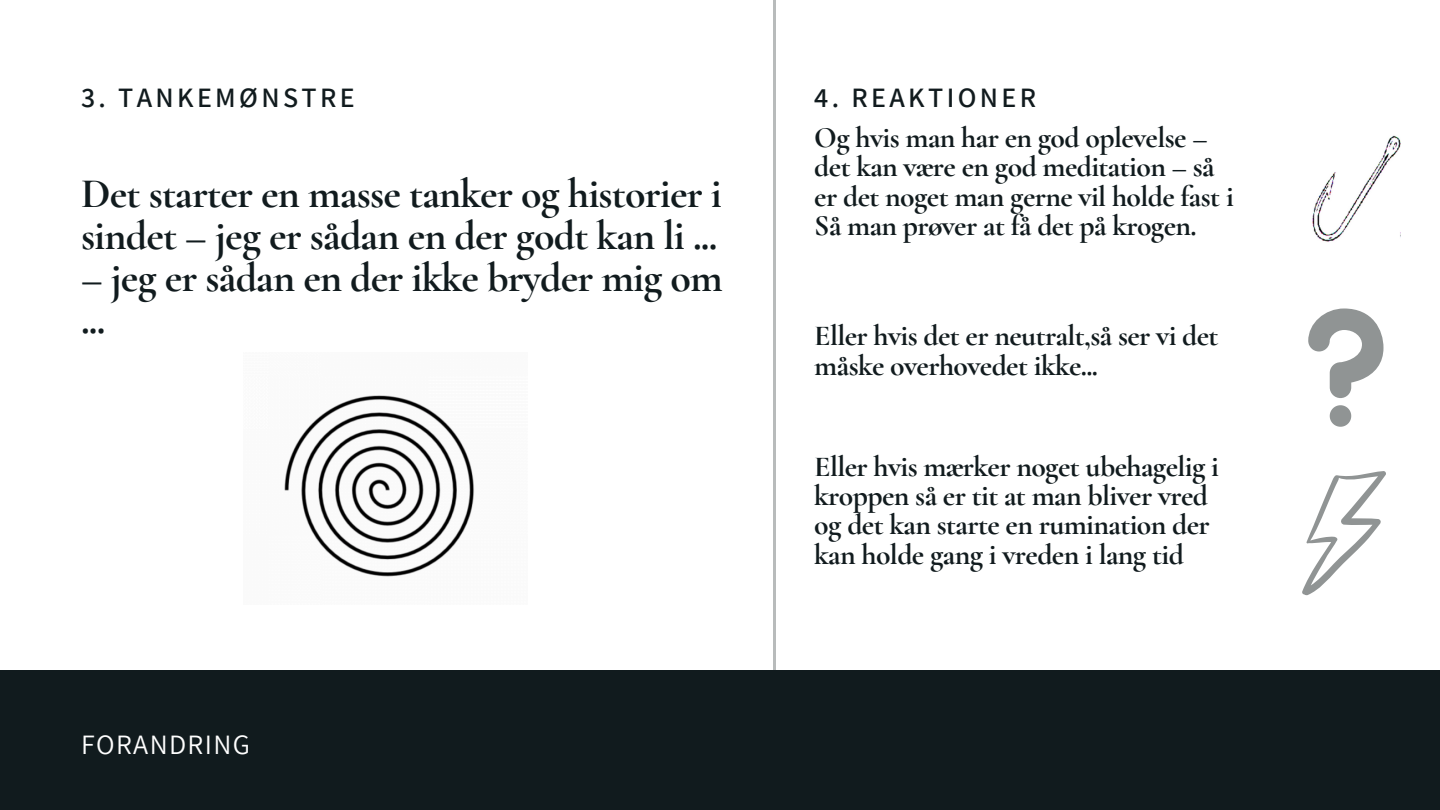
<style>
.page{position:relative;width:1440px;height:810px;background:#fff}
.page>*{position:absolute;margin:0;border:0;box-sizing:border-box;transform-origin:0 0}
.t1{font:700 42px/41.9px "Cormorant Garamond";letter-spacing:-.02em;color:#111b1e}
.t2{font:700 29.7px/29.2px "Cormorant Garamond";letter-spacing:-.02em;color:#111b1e}
.t3{font:600 28px "Assistant";letter-spacing:.12em;color:#111b1e}
.t4{font:28px "Assistant";letter-spacing:.05em;color:#fff}
</style>
<div class="page">
<div style="left:0;top:671px;width:1440px;height:139px;background:#111b1e"></div>
<hr style="left:774px;top:0;width:2px;height:810px;background:#111b1e">
<img style="left:1312px;top:135px;width:88px;height:107px">
<svg style="left:1308px;top:308px;width:75px;height:90px"></svg>
<svg style="left:1330px;top:405px;width:21px;height:22px"></svg>
<svg style="left:1302px;top:471px;width:84px;height:125px"></svg>
<img style="left:284px;top:395px;width:191px;height:182px">
<p class="t3" style="left:81px;top:79px;width:275px">3. TANKEMØNSTRE</p>
<p class="t3" style="left:814px;top:79px;width:223px">4. REAKTIONER</p>
<p class="t1" style="left:81px;top:173px;width:642px">Det starter en masse tanker og historier i sindet – jeg er sådan en der godt kan li ...</p>
<p class="t1" style="left:81px;top:257px;width:643px">– jeg er sådan en der ikke bryder mig om ...</p>
<h2 class="t4" style="left:81px;top:726px;width:171px">FORANDRING</h2>
<p class="t2" style="left:814px;top:123px;width:421px">Og hvis man har en god oplevelse – det kan være en god meditation – så er det noget man gerne vil holde fast i Så man prøver at få det på krogen.</p>
<p class="t2" style="left:814px;top:321px;width:406px">Eller hvis det er neutralt,så ser vi det måske overhovedet ikke...</p>
<p class="t2" style="left:814px;top:452px;width:406px">Eller hvis mærker noget ubehagelig i kroppen så er tit at man bliver vred og det kan starte en rumination der kan holde gang i vreden i lang tid</p>
</div>
